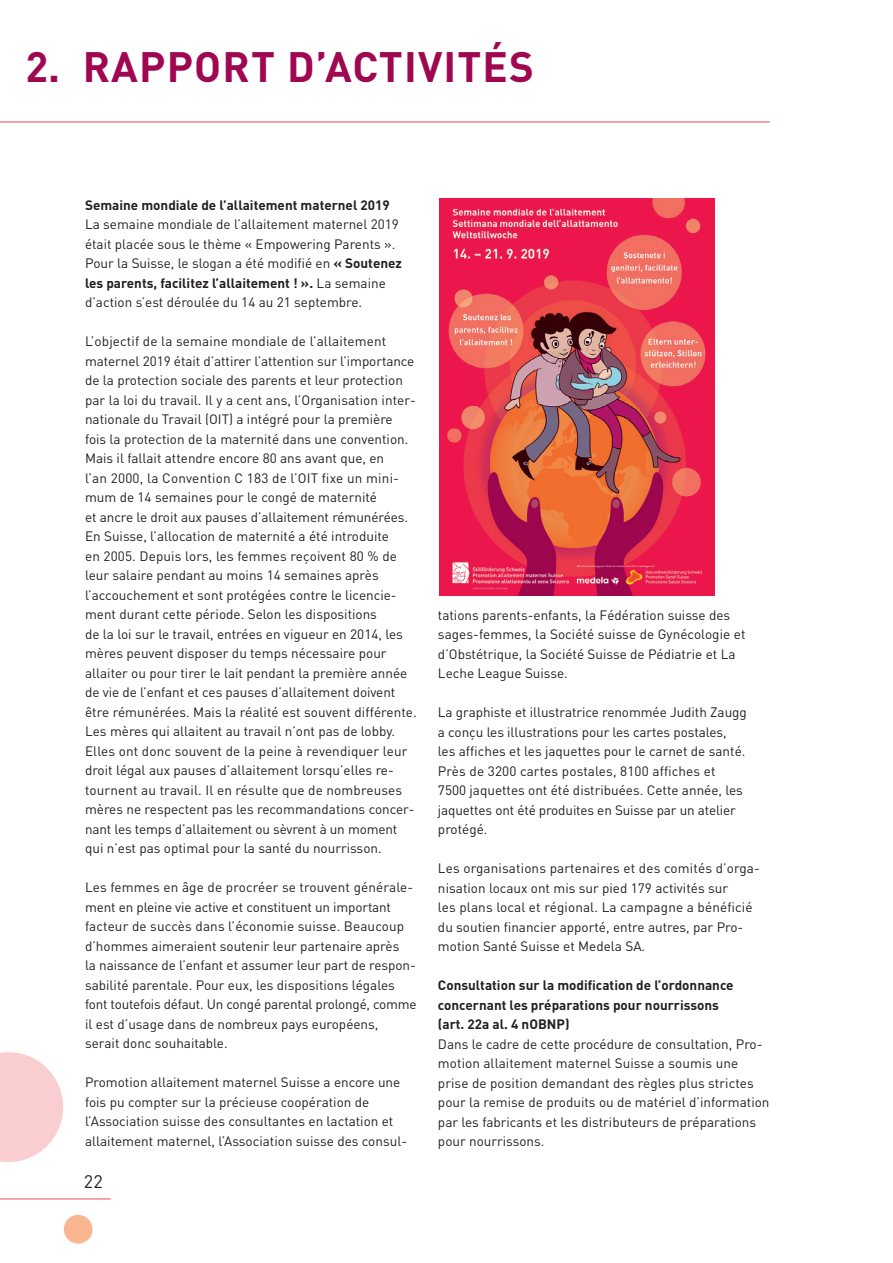
<style>
.page{position:relative;width:893px;height:1263px;background:#fff}
.page>*{position:absolute;margin:0;border:0;box-sizing:border-box;transform-origin:0 0}
.t1{font:700 42px "DIN";letter-spacing:.025em;color:#9f0750}
.t2{font:18px "DIN";color:#231f20}
.t3{font:13.5px/19.5px "DIN";color:#231f20}
.t4{font:700 13.5px/19.5px "DIN";color:#231f20}
.s1{font-weight:700}
</style>
<div class="page">
<hr style="left:0;top:121px;width:770px;height:2px;background:#f3858a">
<hr style="left:0;top:1198px;width:111px;height:1px;background:#f3858a">
<svg style="left:0;top:1052px;width:63px;height:110px"></svg>
<div style="left:64px;top:1215px;width:29px;height:29px;background:#f9b690;border-radius:50%"></div>
<img style="left:439px;top:199px;width:276px;height:396px">
<h1 class="t1" style="left:26px;top:39px;width:510px">2. RAPPORT D’ACTIVITÉS</h1>
<p class="t4" style="left:85px;top:195px;width:306px">Semaine mondiale de l’allaitement maternel 2019</p>
<p class="t3" style="left:85px;top:215px;width:318px">La semaine mondiale de l’allaitement maternel 2019 était placée sous le thème « Empowering Parents ».<br>Pour la Suisse, le slogan a été modifié en <span class="s1">« Soutenez les parents, facilitez l’allaitement ! ».</span> La semaine d’action s’est déroulée du 14 au 21 septembre.</p>
<p class="t3" style="left:85px;top:331px;width:333px">L’objectif de la semaine mondiale de l’allaitement maternel 2019 était d’attirer l’attention sur l’importance de la protection sociale des parents et leur protection par la loi du travail. Il y a cent ans, l’Organisation inter&shy;nationale du Travail (OIT) a intégré pour la première fois la protection de la maternité dans une convention.<br>Mais il fallait attendre encore 80 ans avant que, en<br>l’an 2000, la Convention C 183 de l’OIT fixe un mini&shy;mum de 14 semaines pour le congé de maternité<br>et ancre le droit aux pauses d’allaitement rémunérées.<br>En Suisse, l’allocation de maternité a été introduite<br>en 2005. Depuis lors, les femmes reçoivent 80 % de leur salaire pendant au moins 14 semaines après l’accouchement et sont protégées contre le licencie&shy;ment durant cette période. Selon les dispositions<br>de la loi sur le travail, entrées en vigueur en 2014, les mères peuvent disposer du temps nécessaire pour allaiter ou pour tirer le lait pendant la première année de vie de l’enfant et ces pauses d’allaitement doivent être rémunérées. Mais la réalité est souvent différente.<br>Les mères qui allaitent au travail n’ont pas de lobby.<br>Elles ont donc souvent de la peine à revendiquer leur droit légal aux pauses d’allaitement lorsqu’elles re&shy;tournent au travail. Il en résulte que de nombreuses mères ne respectent pas les recommandations concer&shy;nant les temps d’allaitement ou sèvrent à un moment qui n’est pas optimal pour la santé du nourrisson.</p>
<p class="t3" style="left:85px;top:877px;width:333px">Les femmes en âge de procréer se trouvent générale&shy;ment en pleine vie active et constituent un important facteur de succès dans l’économie suisse. Beaucoup d’hommes aimeraient soutenir leur partenaire après<br>la naissance de l’enfant et assumer leur part de respon&shy;sabilité parentale. Pour eux, les dispositions légales font toutefois défaut. Un congé parental prolongé, comme il est d’usage dans de nombreux pays européens,<br>serait donc souhaitable.</p>
<p class="t3" style="left:85px;top:1072px;width:324px">Promotion allaitement maternel Suisse a encore une fois pu compter sur la précieuse coopération de l’Association suisse des consultantes en lactation et allaitement maternel, l’Association suisse des consul-</p>
<h2 class="t2" style="left:84px;top:1170px;width:20px">22</h2>
<p class="t3" style="left:438px;top:605px;width:309px">tations parents-enfants, la Fédération suisse des sages-femmes, la Société suisse de Gynécologie et d’Obstétrique, la Société Suisse de Pédiatrie et La Leche League Suisse.</p>
<p class="t3" style="left:438px;top:702px;width:310px">La graphiste et illustratrice renommée Judith Zaugg a conçu les illustrations pour les cartes postales, les affiches et les jaquettes pour le carnet de santé.<br>Près de 3200 cartes postales, 8100 affiches et 7500 jaquettes ont été distribuées. Cette année, les jaquettes ont été produites en Suisse par un atelier protégé.</p>
<p class="t3" style="left:438px;top:858px;width:323px">Les organisations partenaires et des comités d’orga&shy;nisation locaux ont mis sur pied 179 activités sur<br>les plans local et régional. La campagne a bénéficié du soutien financier apporté, entre autres, par Pro&shy;motion Santé Suisse et Medela SA.</p>
<p class="t4" style="left:438px;top:975px;width:297px">Consultation sur la modification de l’ordonnance concernant les préparations pour nourrissons (art. 22a al. 4 nOBNP)</p>
<p class="t3" style="left:438px;top:1034px;width:333px">Dans le cadre de cette procédure de consultation, Pro&shy;motion allaitement maternel Suisse a soumis une prise de position demandant des règles plus strictes pour la remise de produits ou de matériel d’information par les fabricants et les distributeurs de préparations pour nourrissons.</p>
</div>
